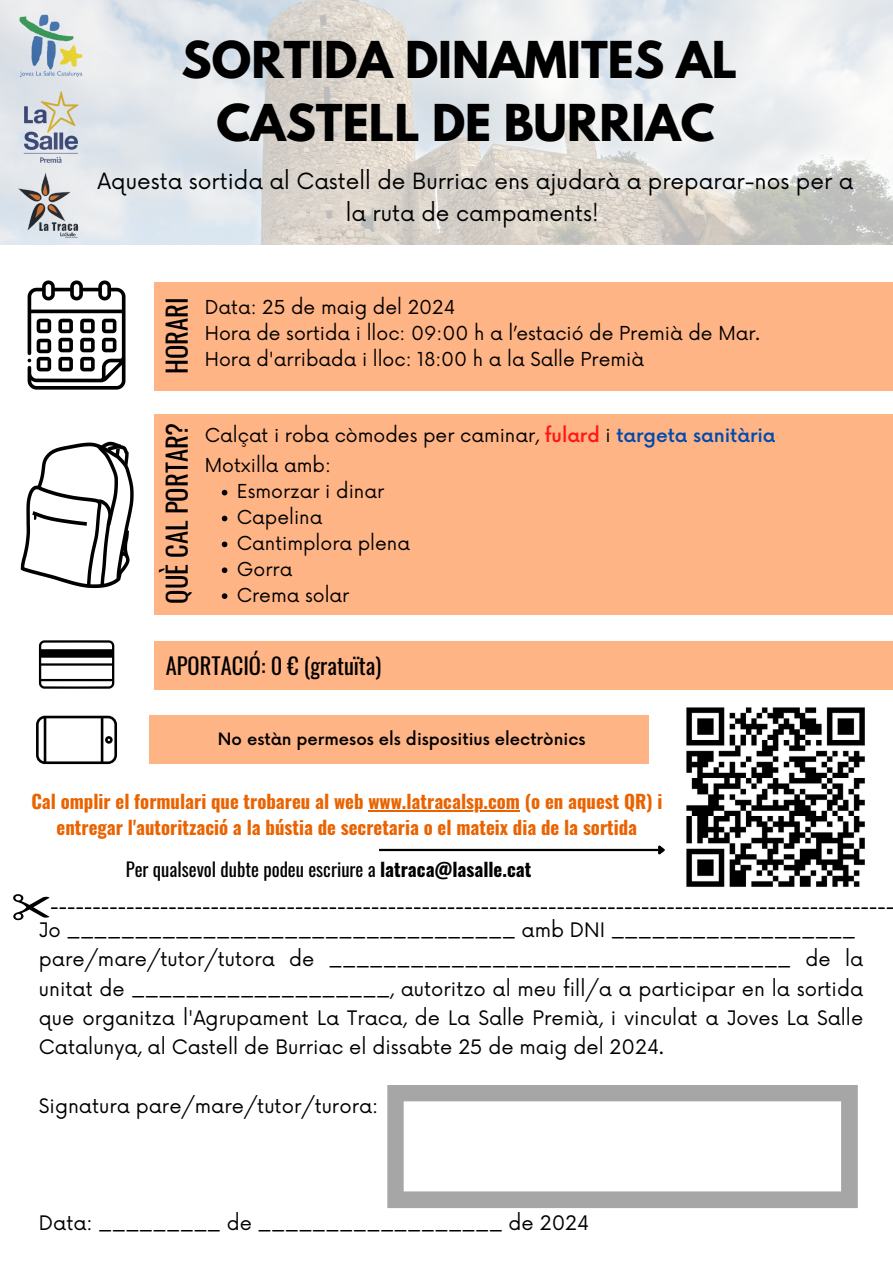
<style>
.page{position:relative;width:893px;height:1263px;background:#fff}
.page>*{position:absolute;margin:0;border:0;box-sizing:border-box;transform-origin:0 0}
.t1{font:700 45px/63px "League Spartan";color:#000;text-align:center}
.t2{font:26.62px "Oswald";color:#000}
.t3{font:22.5px "Oswald";color:#000}
.t4{font:21.75px/32.6px "Now";color:#000;text-align:center}
.t5{font:19.5px/29.2px "Now";color:#000}
.t6{font:18.75px/25.9px "Now";color:#000}
.t7{font:700 18.75px "Oswald";color:#ea6300}
.t8{font:18.75px "Oswald";color:#000}
.t9{font:500 16.58px "Now";color:#000}
.s1{font-weight:500;color:#ff1616}
.s2{font-weight:500;color:#004aad}
.s3{font-weight:700}
</style>
<div class="page">
<svg style="left:387px;top:1085px;width:470px;height:123px"></svg>
<svg style="left:13px;top:894px;width:880px;height:26px"></svg>
<div style="left:154px;top:282px;width:739px;height:108px;background:#ffb485"></div>
<svg style="left:28px;top:280px;width:97px;height:110px"></svg>
<div style="left:154px;top:415px;width:739px;height:200px;background:#ffb485"></div>
<svg style="left:20px;top:442px;width:114px;height:146px"></svg>
<div style="left:154px;top:641px;width:739px;height:48px;background:#ffb485"></div>
<svg style="left:39px;top:640px;width:75px;height:49px"></svg>
<div style="left:149px;top:715px;width:500px;height:49px;background:#ffb485"></div>
<svg style="left:36px;top:716px;width:81px;height:48px"></svg>
<img style="left:0;top:0;width:893px;height:245px">
<img style="left:686px;top:707px;width:179px;height:180px">
<hr style="left:368px;top:810px;width:152px;height:2px;background:#ea6300">
<svg style="left:222px;top:490px;width:5px;height:5px"></svg>
<svg style="left:222px;top:516px;width:5px;height:5px"></svg>
<svg style="left:222px;top:542px;width:5px;height:5px"></svg>
<svg style="left:222px;top:567px;width:5px;height:6px"></svg>
<svg style="left:222px;top:593px;width:5px;height:6px"></svg>
<hr style="left:379px;top:849px;width:279px;height:2px;background:#000">
<svg style="left:656px;top:845px;width:9px;height:10px"></svg>
<h5 class="t1" style="left:182px;top:34px;width:557px">SORTIDA DINAMITES AL<br>CASTELL DE BURRIAC</h5>
<p class="t4" style="left:97px;top:166px;width:757px">Aquesta sortida al Castell de Burriac ens ajudarà a preparar-nos per a la ruta de campaments!</p>
<h5 class="t2" style="left:156px;top:374px;width:78px;rotate:-90deg">HORARI</h5>
<p class="t6" style="left:205px;top:295px;width:556px">Data: 25 de maig del 2024<br>Hora de sortida i lloc: 09:00 h a l’estació de Premià de Mar.<br>Hora d'arribada i lloc: 18:00 h a la Salle Premià</p>
<p class="t2" style="left:156px;top:604px;width:183px;rotate:-90deg">QUÈ CAL PORTAR?</p>
<p class="t6" style="left:205px;top:424px;width:572px">Calçat i roba còmodes per caminar, <span class="s1">fulard</span> i <span class="s2">targeta sanitària</span></p>
<p class="t6" style="left:205px;top:454px;width:127px">Motxilla amb:</p>
<p class="t6" style="left:237px;top:479px;width:149px">Esmorzar i dinar</p>
<p class="t6" style="left:237px;top:505px;width:87px">Capelina</p>
<p class="t6" style="left:237px;top:531px;width:175px">Cantimplora plena</p>
<h3 class="t6" style="left:237px;top:557px;width:57px">Gorra</h3>
<p class="t6" style="left:237px;top:583px;width:114px">Crema solar</p>
<h4 class="t3" style="left:166px;top:648px;width:217px">APORTACIÓ: 0 € (gratuïta)</h4>
<h5 class="t9" style="left:218px;top:730px;width:369px">No estàn permesos els dispositius electrònics</h5>
<h2 class="t7" style="left:31px;top:787px;width:632px">Cal omplir el formulari que trobareu al web www.latracalsp.com (o en aquest QR) i</h2>
<h5 class="t7" style="left:57px;top:813px;width:582px">entregar l'autorització a la bústia de secretaria o el mateix dia de la sortida</h5>
<h2 class="t8" style="left:126px;top:854px;width:407px">Per qualsevol dubte podeu escriure a <span class="s3">latraca@lasalle.cat</span></h2>
<h1 class="t5" style="left:39px;top:916px;width:826px">Jo _________________________________ amb DNI __________________ pare/mare/tutor/tutora de __________________________________ de la unitat de ___________________, autoritzo al meu fill/a a participar en la sortida que organitza l'Agrupament La Traca, de La Salle Premià, i vinculat a Joves La Salle Catalunya, al Castell de Burriac el dissabte 25 de maig del 2024.</h1>
<h3 class="t5" style="left:39px;top:1092px;width:341px">Signatura pare/mare/tutor/turora:</h3>
<p class="t5" style="left:39px;top:1209px;width:552px">Data: _________ de __________________ de 2024</p>
</div>
